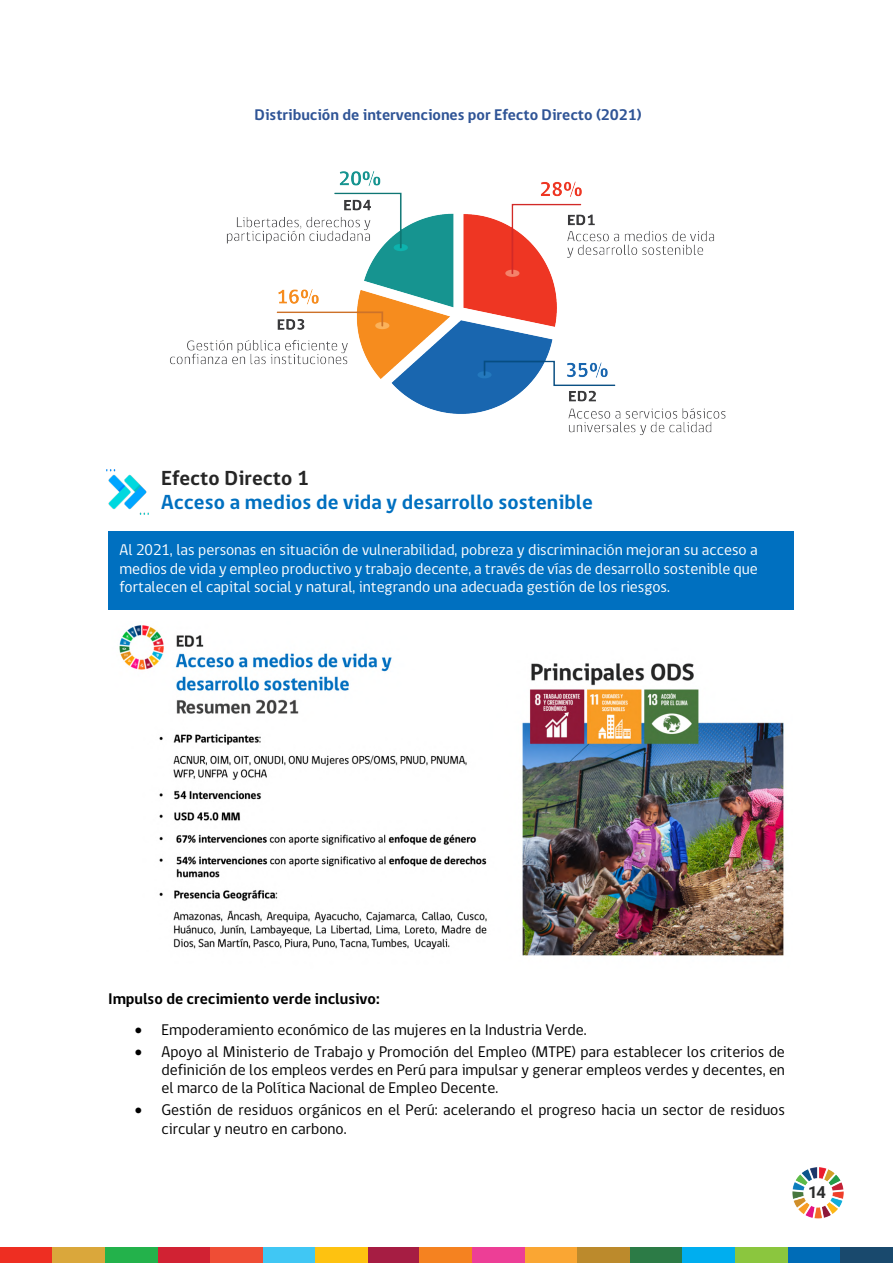
<style>
.page{position:relative;width:893px;height:1263px;background:#fff}
.page>*{position:absolute;margin:0;border:0;box-sizing:border-box;transform-origin:0 0}
.t1{font:700 20.85px "gob CL";letter-spacing:.005em;color:#0070c0}
.t2{font:700 20.85px "gob CL";letter-spacing:.005em;color:#262626}
.t3{font:700 16.5px "Roboto";color:#2b2c2c}
.t4{font:15.9px/18.1px "gob CL";letter-spacing:-.005em;color:#000;text-align:justify}
.t5{font:15.9px/18.1px "gob CL";letter-spacing:-.005em;color:#fff;text-align:justify}
.t6{font:700 15.9px "gob CL";letter-spacing:-.005em;color:#2f5496}
.t7{font:700 15.9px "gob CL";letter-spacing:-.005em;color:#000}
</style>
<div class="page">
<div style="left:0;top:1247px;width:53px;height:16px;background:#ee2e22"></div>
<div style="left:53px;top:1247px;width:52px;height:16px;background:#daa73b"></div>
<div style="left:105px;top:1247px;width:53px;height:16px;background:#23b24b"></div>
<div style="left:158px;top:1247px;width:52px;height:16px;background:#d12233"></div>
<div style="left:210px;top:1247px;width:53px;height:16px;background:#ef4d35"></div>
<div style="left:263px;top:1247px;width:52px;height:16px;background:#40c7f4"></div>
<div style="left:315px;top:1247px;width:53px;height:16px;background:#fec210"></div>
<div style="left:368px;top:1247px;width:52px;height:16px;background:#a61d43"></div>
<div style="left:419px;top:1247px;width:53px;height:16px;background:#f58220"></div>
<div style="left:472px;top:1247px;width:53px;height:16px;background:#ed3e96"></div>
<div style="left:525px;top:1247px;width:52px;height:16px;background:#faa633"></div>
<div style="left:577px;top:1247px;width:53px;height:16px;background:#bc8a2c"></div>
<div style="left:630px;top:1247px;width:52px;height:16px;background:#2c7b46"></div>
<div style="left:682px;top:1247px;width:53px;height:16px;background:#00aeef"></div>
<div style="left:735px;top:1247px;width:52px;height:16px;background:#8bc63e"></div>
<div style="left:787px;top:1247px;width:53px;height:16px;background:#006cb7"></div>
<div style="left:840px;top:1247px;width:52px;height:16px;background:#19496d"></div>
<img style="left:792px;top:1167px;width:52px;height:52px">
<img style="left:119px;top:625px;width:665px;height:331px">
<div style="left:108px;top:532px;width:685px;height:78px;background:#0070c0"></div>
<img style="left:106px;top:470px;width:43px;height:44px">
<img style="left:170px;top:171px;width:556px;height:264px">
<p class="t6" style="left:255px;top:104px;width:389px">Distribución de intervenciones por Efecto Directo (2021)</p>
<h1 class="t2" style="left:161px;top:464px;width:149px">Efecto Directo 1</h1>
<h1 class="t1" style="left:161px;top:488px;width:433px">Acceso a medios de vida y desarrollo sostenible</h1>
<p class="t5" style="left:120px;top:541px;width:640px">Al 2021, las personas en situación de vulnerabilidad, pobreza y discriminación mejoran su acceso a medios de vida y empleo productivo y trabajo decente, a través de vías de desarrollo sostenible que fortalecen el capital social y natural, integrando una adecuada gestión de los riesgos.</p>
<p class="t7" style="left:108px;top:988px;width:273px">Impulso de crecimiento verde inclusivo:</p>
<p class="t4" style="left:135px;top:1021px;width:453px">• Empoderamiento económico de las mujeres en la Industria Verde.</p>
<p class="t4" style="left:162px;top:1043px;width:625px;text-indent:-27px">• Apoyo al Ministerio de Trabajo y Promoción del Empleo (MTPE) para establecer los criterios de definición de los empleos verdes en Perú para impulsar y generar empleos verdes y decentes, en el marco de la Política Nacional de Empleo Decente.</p>
<p class="t4" style="left:162px;top:1101px;width:625px;text-indent:-27px">• Gestión de residuos orgánicos en el Perú: acelerando el progreso hacia un sector de residuos circular y neutro en carbono.</p>
<p class="t3" style="left:808px;top:1181px;width:20px">14</p>
</div>
